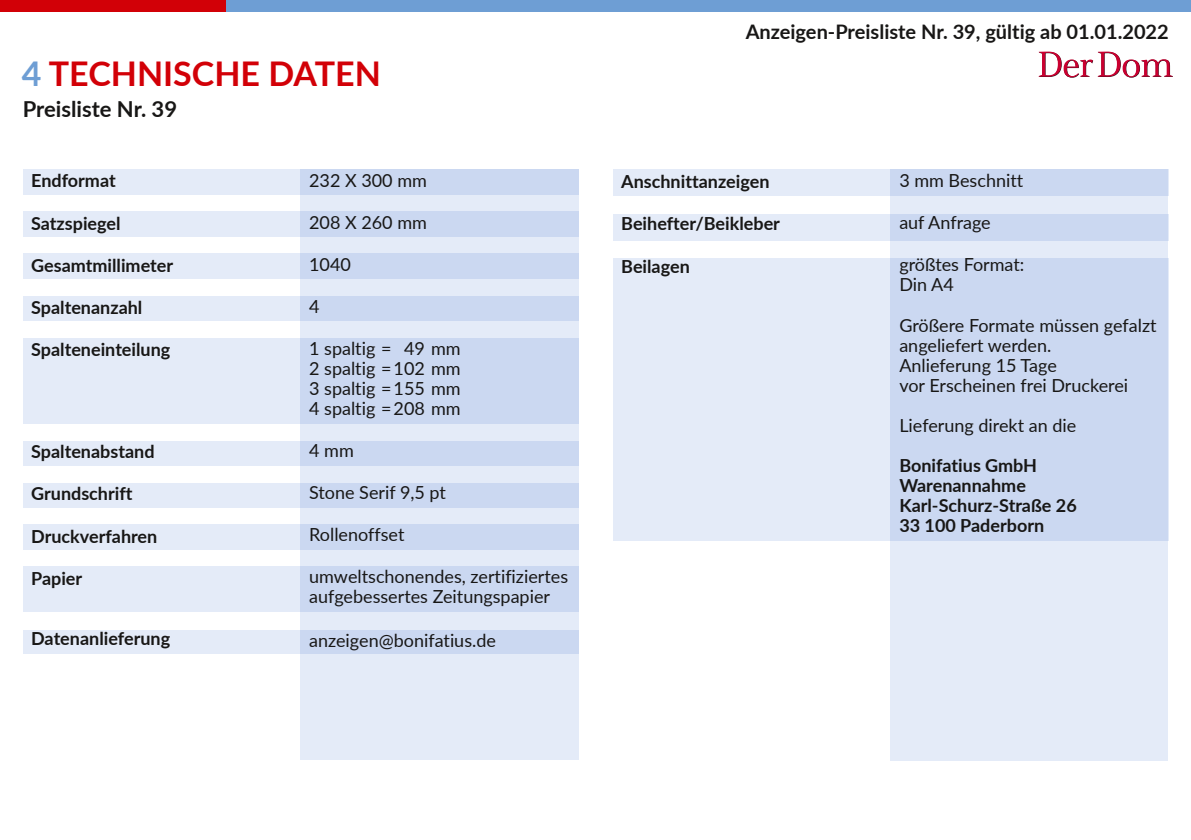
<style>
.page{position:relative;width:1191px;height:840px;background:#fff}
.page>*{position:absolute;margin:0;border:0;box-sizing:border-box;transform-origin:0 0}
.t1{font:700 34px "Lato";color:#d20007}
.t2{font:700 22px "Lato";color:#181716}
.t3{font:700 20px "Lato";color:#181716}
.t4{font:18px/20px "Lato";color:#181716}
.t5{font:700 18px/20px "Lato";color:#181716}
.s1{color:#6e9ed4}
</style>
<div class="page">
<div style="left:0;top:0;width:227px;height:11px;background:#d20007"></div>
<div style="left:227px;top:0;width:964px;height:11px;background:#6e9ed4"></div>
<svg style="left:1038px;top:52px;width:135px;height:26px"></svg>
<div style="left:890px;top:169px;width:278px;height:591px;background:#e4ebf8"></div>
<div style="left:613px;top:169px;width:555px;height:27px;background:linear-gradient(to right,#eaf0fa,#c5d3ef)"></div>
<div style="left:613px;top:214px;width:555px;height:26px;background:linear-gradient(to right,#eaf0fa,#c5d3ef)"></div>
<div style="left:613px;top:259px;width:555px;height:281px;background:linear-gradient(to right,#eaf0fa,#c5d3ef)"></div>
<div style="left:300px;top:169px;width:278px;height:590px;background:#e4ebf8"></div>
<div style="left:23px;top:211px;width:555px;height:26px;background:linear-gradient(to right,#eaf0fa,#c5d3ef)"></div>
<div style="left:23px;top:169px;width:555px;height:25px;background:linear-gradient(to right,#eaf0fa,#c5d3ef)"></div>
<div style="left:23px;top:254px;width:555px;height:25px;background:linear-gradient(to right,#eaf0fa,#c5d3ef)"></div>
<div style="left:23px;top:296px;width:555px;height:25px;background:linear-gradient(to right,#eaf0fa,#c5d3ef)"></div>
<div style="left:23px;top:338px;width:555px;height:85px;background:linear-gradient(to right,#eaf0fa,#c5d3ef)"></div>
<div style="left:23px;top:440px;width:555px;height:25px;background:linear-gradient(to right,#eaf0fa,#c5d3ef)"></div>
<div style="left:23px;top:482px;width:555px;height:25px;background:linear-gradient(to right,#eaf0fa,#c5d3ef)"></div>
<div style="left:23px;top:524px;width:555px;height:25px;background:linear-gradient(to right,#eaf0fa,#c5d3ef)"></div>
<div style="left:23px;top:566px;width:555px;height:45px;background:linear-gradient(to right,#eaf0fa,#c5d3ef)"></div>
<div style="left:23px;top:629px;width:555px;height:24px;background:linear-gradient(to right,#eaf0fa,#c5d3ef)"></div>
<h1 class="t1" style="left:22px;top:48px;width:360px"><span class="s1">4</span> TECHNISCHE DATEN</h1>
<p class="t2" style="left:23px;top:93px;width:156px">Preisliste Nr. 39</p>
<p class="t5" style="left:31px;top:170px;width:86px">Endformat</p>
<p class="t5" style="left:31px;top:212px;width:91px">Satzspiegel</p>
<p class="t5" style="left:31px;top:254px;width:143px">Gesamtmillimeter</p>
<p class="t5" style="left:31px;top:296px;width:113px">Spaltenanzahl</p>
<p class="t5" style="left:31px;top:338px;width:141px">Spalteneinteilung</p>
<p class="t5" style="left:31px;top:441px;width:125px">Spaltenabstand</p>
<p class="t5" style="left:31px;top:483px;width:103px">Grundschrift</p>
<p class="t5" style="left:31px;top:525px;width:128px">Druckverfahren</p>
<p class="t5" style="left:31px;top:567px;width:53px">Papier</p>
<p class="t5" style="left:31px;top:627px;width:141px">Datenanlieferung</p>
<p class="t4" style="left:309px;top:170px;width:119px">232 X 300 mm</p>
<p class="t4" style="left:309px;top:211px;width:119px">208 X 260 mm</p>
<p class="t4" style="left:309px;top:253px;width:43px">1040</p>
<p class="t4" style="left:309px;top:295px;width:12px">4</p>
<p class="t4" style="left:309px;top:337px;width:153px;text-align:justify">1 spaltig = 49 mm 2 spaltig = 102 mm 3 spaltig = 155 mm 4 spaltig = 208 mm</p>
<p class="t4" style="left:309px;top:439px;width:46px">4 mm</p>
<p class="t4" style="left:309px;top:481px;width:138px">Stone Serif 9,5 pt</p>
<p class="t4" style="left:309px;top:523px;width:97px">Rollenoffset</p>
<p class="t4" style="left:309px;top:565px;width:260px">umweltschonendes, zertifiziertes aufgebessertes -Zeitungspapier</p>
<p class="t4" style="left:309px;top:629px;width:188px">anzeigen@bonifatius.de</p>
<p class="t3" style="left:745px;top:17px;width:425px">Anzeigen-Preisliste Nr. 39, gültig ab 01.01.2022</p>
<p class="t5" style="left:621px;top:170px;width:150px">Anschnittanzeigen</p>
<p class="t5" style="left:621px;top:212px;width:160px">Beihefter/Beikleber</p>
<p class="t5" style="left:621px;top:255px;width:70px">Beilagen</p>
<p class="t4" style="left:899px;top:170px;width:125px">3 mm Beschnitt</p>
<p class="t4" style="left:899px;top:212px;width:93px">auf Anfrage</p>
<p class="t4" style="left:899px;top:254px;width:127px">größtes Format:<br>Din A4</p>
<p class="t4" style="left:899px;top:314px;width:259px">Größere Formate müssen gefalzt angeliefert werden.<br>Anlieferung 15 Tage<br>vor Erscheinen frei Druckerei</p>
<p class="t4" style="left:899px;top:414px;width:178px">Lieferung direkt an die</p>
<p class="t5" style="left:899px;top:454px;width:179px">Bonifatius GmbH<br>Warenannahme<br>Karl-Schurz-Straße 26<br>33 100 Paderborn</p>
</div>
